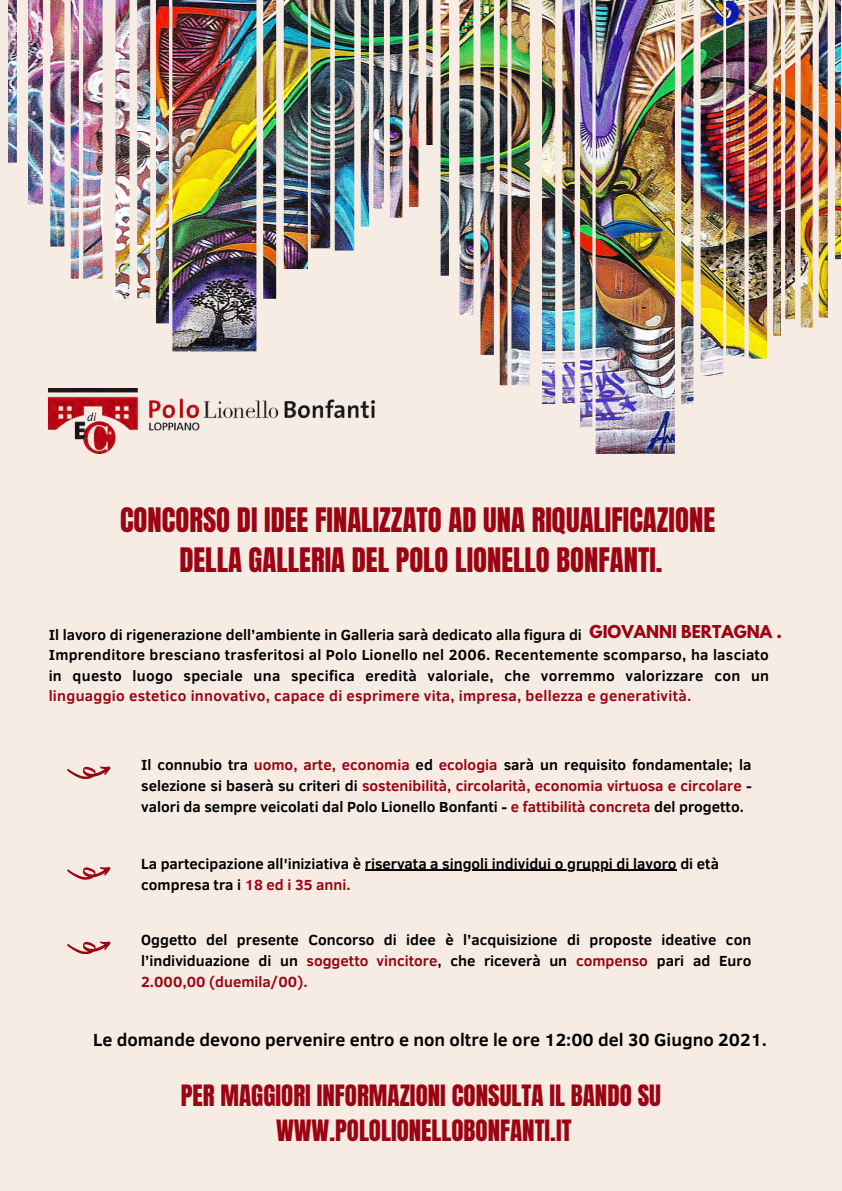
<style>
.page{position:relative;width:842px;height:1191px;background:#fff}
.page>*{position:absolute;margin:0;border:0;box-sizing:border-box;transform-origin:0 0}
.t1{font:28.7px "Anton";color:#9b0312}
.t2{font:25px "Anton";color:#9b0312}
.t3{font:700 18px "Clear Sans";color:#000}
.t4{font:700 15.7px "League Spartan";color:#9b0312}
.t5{font:700 15px/21px "Clear Sans";color:#000;text-align:justify}
.s1{color:#9b0312}
</style>
<div class="page">
<div style="left:0;top:0;width:842px;height:1190px;background:#f6ece4"></div>
<img style="left:8px;top:0;width:425px;height:351px">
<img style="left:441px;top:0;width:400px;height:454px">
<img style="left:49px;top:388px;width:325px;height:65px">
<hr style="left:365px;top:869px;width:312px;height:1px;background:#000">
<svg style="left:67px;top:766px;width:44px;height:12px"></svg>
<svg style="left:67px;top:867px;width:44px;height:12px"></svg>
<svg style="left:67px;top:941px;width:44px;height:12px"></svg>
<p class="t1" style="left:120px;top:499px;width:597px">CONCORSO DI IDEE FINALIZZATO AD UNA RIQUALIFICAZIONE</p>
<p class="t1" style="left:179px;top:539px;width:485px">DELLA GALLERIA DEL POLO LIONELLO BONFANTI.</p>
<p class="t4" style="left:590px;top:624px;width:194px">GIOVANNI BERTAGNA .</p>
<p class="t5" style="left:49px;top:623px;width:535px">Il lavoro di rigenerazione dell’ambiente in Galleria sarà dedicato alla figura di</p>
<p class="t5" style="left:49px;top:644px;width:722px;line-height:20.2px">Imprenditore bresciano trasferitosi al Polo Lionello nel 2006. Recentemente scomparso, ha lasciato in questo luogo speciale una specifica eredità valoriale, che vorremmo valorizzare con un <span class="s1">linguaggio estetico innovativo, capace di esprimere vita, impresa, bellezza e generatività.</span></p>
<p class="t5" style="left:141px;top:753px;width:612px">Il connubio tra <span class="s1">uomo, arte, economia</span> ed <span class="s1">ecologia</span> sarà un requisito fondamentale; la selezione si baserà su criteri di <span class="s1">sostenibilità, circolarità, economia virtuosa e circolare</span> - valori da sempre veicolati dal Polo Lionello Bonfanti - <span class="s1">e fattibilità concreta</span> del progetto.</p>
<p class="t5" style="left:141px;top:852px;width:579px">La partecipazione all'iniziativa è riservata a singoli individui o gruppi di lavoro di età compresa tra i <span class="s1">18 ed i 35 anni.</span></p>
<p class="t5" style="left:141px;top:928px;width:612px">Oggetto del presente Concorso di idee è l’acquisizione di proposte ideative con l’individuazione di un <span class="s1">soggetto vincitore</span>, che riceverà un <span class="s1">compenso</span> pari ad Euro <span class="s1">2.000,00 (duemila/00).</span></p>
<p class="t3" style="left:93px;top:1026px;width:675px">Le domande devono pervenire entro e non oltre le ore 12:00 del 30 Giugno 2021.</p>
<p class="t2" style="left:181px;top:1077px;width:482px">PER MAGGIORI INFORMAZIONI CONSULTA IL BANDO SU</p>
<p class="t2" style="left:276px;top:1112px;width:297px">WWW.POLOLIONELLOBONFANTI.IT</p>
</div>
